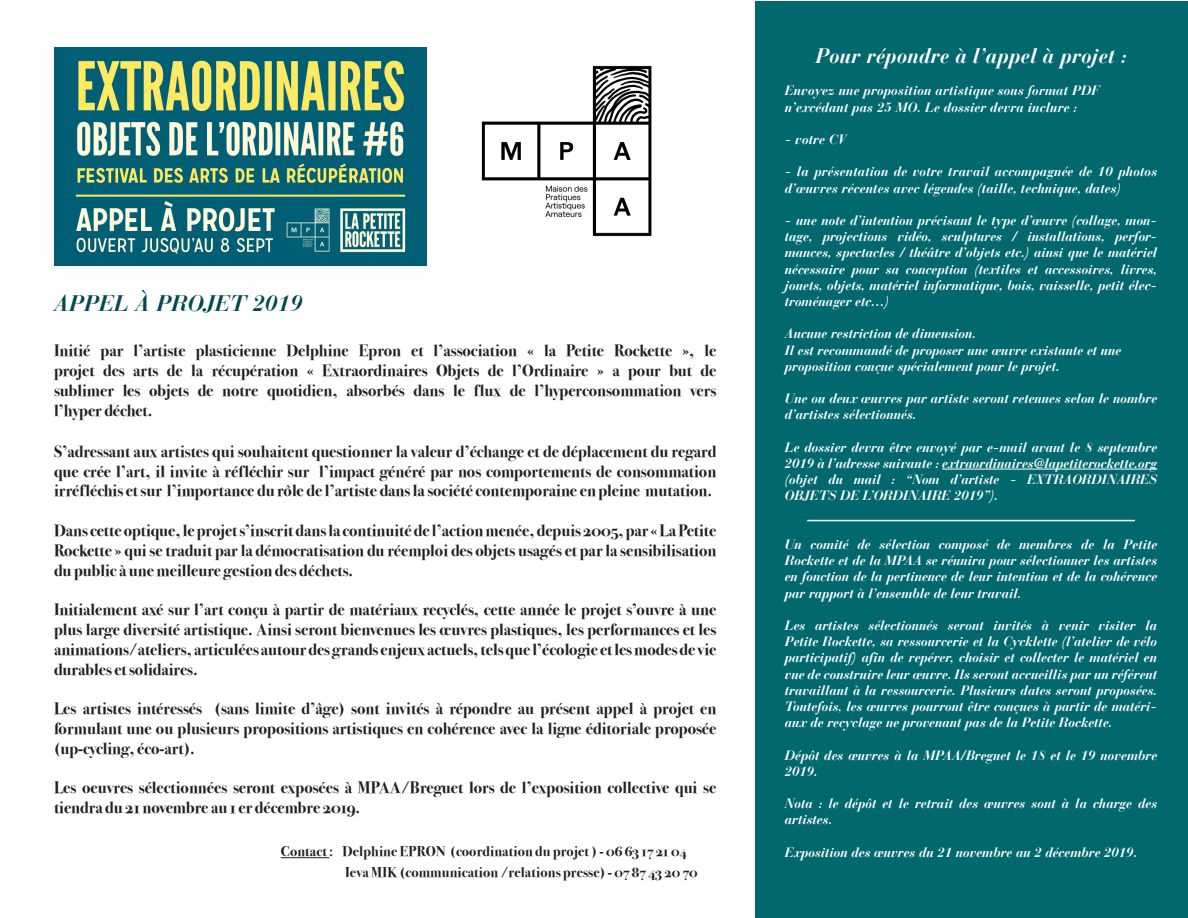
<style>
.page{position:relative;width:1188px;height:918px;background:#fff}
.page>*{position:absolute;margin:0;border:0;box-sizing:border-box;transform-origin:0 0}
.t1{font:italic 700 22.5px "Bauer Bodoni";color:#004a51}
.t2{font:italic 700 21px "Bauer Bodoni";color:#fff}
.t3{font:16.5px/19.8px "Bodoni Svty Two OSITCTT Bold";color:#231f20}
.t4{font:14.25px "Bodoni Svty Two OSITCTT Bold";letter-spacing:.01em;color:#231f20}
.t5{font:italic 700 13.5px/16.2px "Bauer Bodoni";letter-spacing:-.01em;color:#fff}
</style>
<div class="page">
<div style="left:755px;top:1px;width:432px;height:916px;background:#01686d"></div>
<img style="left:54px;top:48px;width:373px;height:217px">
<img style="left:481px;top:65px;width:171px;height:172px">
<hr style="left:942px;top:469px;width:215px;height:1px;background:#fff">
<hr style="left:807px;top:520px;width:328px;height:1px;background:#fff">
<hr style="left:807px;top:521px;width:328px;height:1px;background:#fff">
<hr style="left:281px;top:857px;width:48px;height:1px;background:#231f20">
<p class="t1" style="left:54px;top:290px;width:250px">APPEL À PROJET 2019</p>
<p class="t3" style="left:54px;top:341px;width:664px">Initié par l’artiste plasticienne Delphine Epron et l’association « la Petite Rockette », le</p>
<p class="t3" style="left:54px;top:361px;width:664px">projet des arts de la récupération « Extraordinaires Objets de l’Ordinaire » a pour but de</p>
<p class="t3" style="left:54px;top:381px;width:664px">sublimer les objets de notre quotidien, absorbés dans le flux de l’hyperconsommation vers</p>
<p class="t3" style="left:54px;top:400px;width:100px">l’hyper déchet.</p>
<p class="t3" style="left:54px;top:442px;width:664px">S’adressant aux artistes qui souhaitent questionner la valeur d’échange et de déplacement du regard que crée l’art, il invite à réfléchir sur l’impact généré par nos comportements de consommation</p>
<p class="t3" style="left:54px;top:481px;width:660px">irréfléchis et sur l’importance du rôle de l’artiste dans la société contemporaine en pleine mutation.</p>
<p class="t3" style="left:54px;top:521px;width:664px;text-align:justify">Dans cette optique, le projet s’inscrit dans la continuité de l’action menée, depuis 2005, par « La Petite Rockette » qui se traduit par la démocratisation du réemploi des objets usagés et par la sensibilisation du public à une meilleure gestion des déchets.</p>
<p class="t3" style="left:54px;top:600px;width:664px">Initialement axé sur l’art conçu à partir de matériaux recyclés, cette année le projet s’ouvre à une plus large diversité artistique. Ainsi seront bienvenues les œuvres plastiques, les performances et les</p>
<p class="t3" style="left:54px;top:640px;width:664px">animations/ateliers, articulées autour des grands enjeux actuels, tels que l’écologie et les modes de vie durables et solidaires.</p>
<p class="t3" style="left:54px;top:699px;width:664px">Les artistes intéressés (sans limite d’âge) sont invités à répondre au présent appel à projet en</p>
<p class="t3" style="left:54px;top:719px;width:664px">formulant une ou plusieurs propositions artistiques en cohérence avec la ligne éditoriale proposée (up-cycling, éco-art).</p>
<p class="t3" style="left:54px;top:778px;width:664px">Les oeuvres sélectionnées seront exposées à MPAA/Breguet lors de l’exposition collective qui se</p>
<p class="t3" style="left:54px;top:798px;width:308px">tiendra du 21 novembre au 1 er décembre 2019.</p>
<p class="t2" style="left:815px;top:43px;width:313px">Pour répondre à l’appel à projet :</p>
<p class="t5" style="left:785px;top:83px;width:316px">Envoyez une proposition artistique sous format PDF</p>
<p class="t5" style="left:785px;top:99px;width:294px">n’excédant pas 25 MO. Le dossier devra inclure :</p>
<p class="t5" style="left:785px;top:131px;width:63px">- votre CV</p>
<p class="t5" style="left:785px;top:164px;width:374px">- la présentation de votre travail accompagnée de 10 photos d’œuvres récentes avec légendes (taille, technique, dates)</p>
<p class="t5" style="left:785px;top:212px;width:374px;text-align:justify">- une note d’intention précisant le type d’œuvre (collage, mon&shy;tage, projections vidéo, sculptures / installations, perfor&shy;mances, spectacles / théâtre d’objets etc.) ainsi que le matériel</p>
<p class="t5" style="left:785px;top:261px;width:374px;text-align:justify">nécessaire pour sa conception (textiles et accessoires, livres, jouets, objets, matériel informatique, bois, vaisselle, petit élec&shy;troménager etc…)</p>
<p class="t5" style="left:785px;top:326px;width:193px">Aucune restriction de dimension.</p>
<p class="t5" style="left:785px;top:342px;width:338px">Il est recommandé de proposer une œuvre existante et une</p>
<p class="t5" style="left:785px;top:358px;width:276px">proposition conçue spécialement pour le projet.</p>
<p class="t5" style="left:785px;top:391px;width:374px">Une ou deux œuvres par artiste seront retenues selon le nombre d’artistes sélectionnés.</p>
<p class="t5" style="left:785px;top:439px;width:374px">Le dossier devra être envoyé par e-mail avant le 8 septembre<br>2019 à l’adresse suivante : extraordinaires@lapetiterockette.org</p>
<p class="t5" style="left:785px;top:472px;width:374px">(objet du mail : “Nom d’artiste - EXTRAORDINAIRES</p>
<p class="t5" style="left:785px;top:488px;width:215px">OBJETS DE L’ORDINAIRE 2019”).</p>
<p class="t5" style="left:785px;top:536px;width:374px">Un comité de sélection composé de membres de la Petite</p>
<p class="t5" style="left:785px;top:553px;width:374px;text-align:justify">Rockette et de la MPAA se réunira pour sélectionner les artistes en fonction de la pertinence de leur intention et de la cohérence par rapport à l’ensemble de leur travail.</p>
<p class="t5" style="left:785px;top:617px;width:374px">Les artistes sélectionnés seront invités à venir visiter la</p>
<p class="t5" style="left:785px;top:634px;width:374px">Petite Rockette, sa ressourcerie et la Cycklette (l’atelier de vélo</p>
<p class="t5" style="left:785px;top:650px;width:374px;text-align:justify">participatif) afin de repérer, choisir et collecter le matériel en vue de construire leur œuvre. Ils seront accueillis par un référent travaillant à la ressourcerie. Plusieurs dates seront proposées.<br>Toutefois, les œuvres pourront être conçues à partir de matéri&shy;aux de recyclage ne provenant pas de la Petite Rockette.</p>
<p class="t5" style="left:785px;top:747px;width:374px">Dépôt des œuvres à la MPAA/Breguet le 18 et le 19 novembre<br>2019.</p>
<p class="t5" style="left:785px;top:796px;width:374px">Nota : le dépôt et le retrait des œuvres sont à la charge des</p>
<p class="t5" style="left:785px;top:812px;width:49px">artistes.</p>
<p class="t4" style="left:281px;top:843px;width:407px">Contact : Delphine EPRON (coordination du projet ) - 06 63 17 21 04</p>
<p class="t5" style="left:785px;top:844px;width:354px">Exposition des œuvres du 21 novembre au 2 décembre 2019.</p>
<p class="t4" style="left:345px;top:864px;width:354px">Ieva MIK (communication /relations presse) - 07 87 43 20 70</p>
</div>
